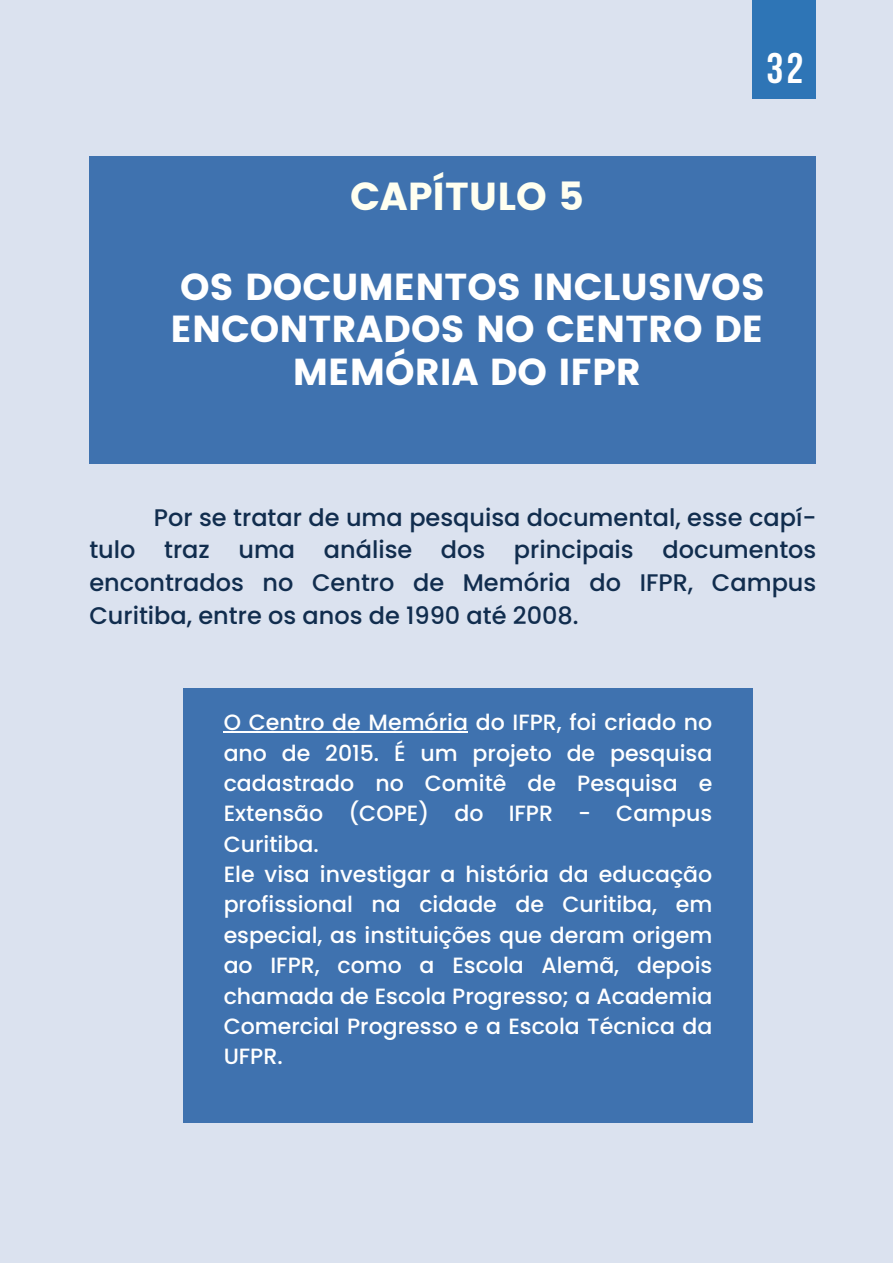
<style>
.page{position:relative;width:893px;height:1264px;background:#fff}
.page>*{position:absolute;margin:0;border:0;box-sizing:border-box;transform-origin:0 0}
.t1{font:700 42.6px "Bebas Neue";color:#fff}
.t2{font:39px "Poppins";color:#fffff0}
.t3{font:37.5px/42.8px "Poppins";color:#fff;text-align:center}
.t4{font:500 24px/32.7px "Poppins";color:#112d4e;text-align:justify}
.t5{font:500 22.05px/30.5px "Poppins";color:#fff;text-align:justify}
</style>
<div class="page">
<div style="left:0;top:0;width:892px;height:1262px;background:#dbe2ef"></div>
<div style="left:752px;top:0;width:63px;height:98px;background:#2e75b6"></div>
<div style="left:89px;top:157px;width:727px;height:307px;background:#3f72af"></div>
<div style="left:183px;top:687px;width:569px;height:435px;background:#3f72af"></div>
<hr style="left:224px;top:731px;width:244px;height:1px;background:#fff">
<p class="t2" style="left:350px;top:173px;width:235px">CAPÍTULO 5</p>
<p class="t1" style="left:766px;top:51px;width:38px">32</p>
<p class="t3" style="left:170px;top:265px;width:596px">OS DOCUMENTOS INCLUSIVOS<br>ENCONTRADOS NO CENTRO DE<br>MEMÓRIA DO IFPR</p>
<h1 class="t4" style="left:89px;top:501px;width:728px;text-indent:64px">Por se tratar de uma pesquisa documental, esse capí&shy;tulo traz uma análise dos principais documentos encontrados no Centro de Memória do IFPR, Campus Curitiba, entre os anos de 1990 até 2008.</h1>
<p class="t5" style="left:224px;top:707px;width:490px">O Centro de Memória do IFPR, foi criado no ano de 2015. É um projeto de pesquisa cadastrado no Comitê de Pesquisa e Extensão (COPE) do IFPR - Campus Curitiba.</p>
<p class="t5" style="left:224px;top:859px;width:490px">Ele visa investigar a história da educação profissional na cidade de Curitiba, em especial, as instituições que deram origem ao IFPR, como a Escola Alemã, depois chamada de Escola Progresso; a Academia Comercial Progresso e a Escola Técnica da UFPR.</p>
</div>
